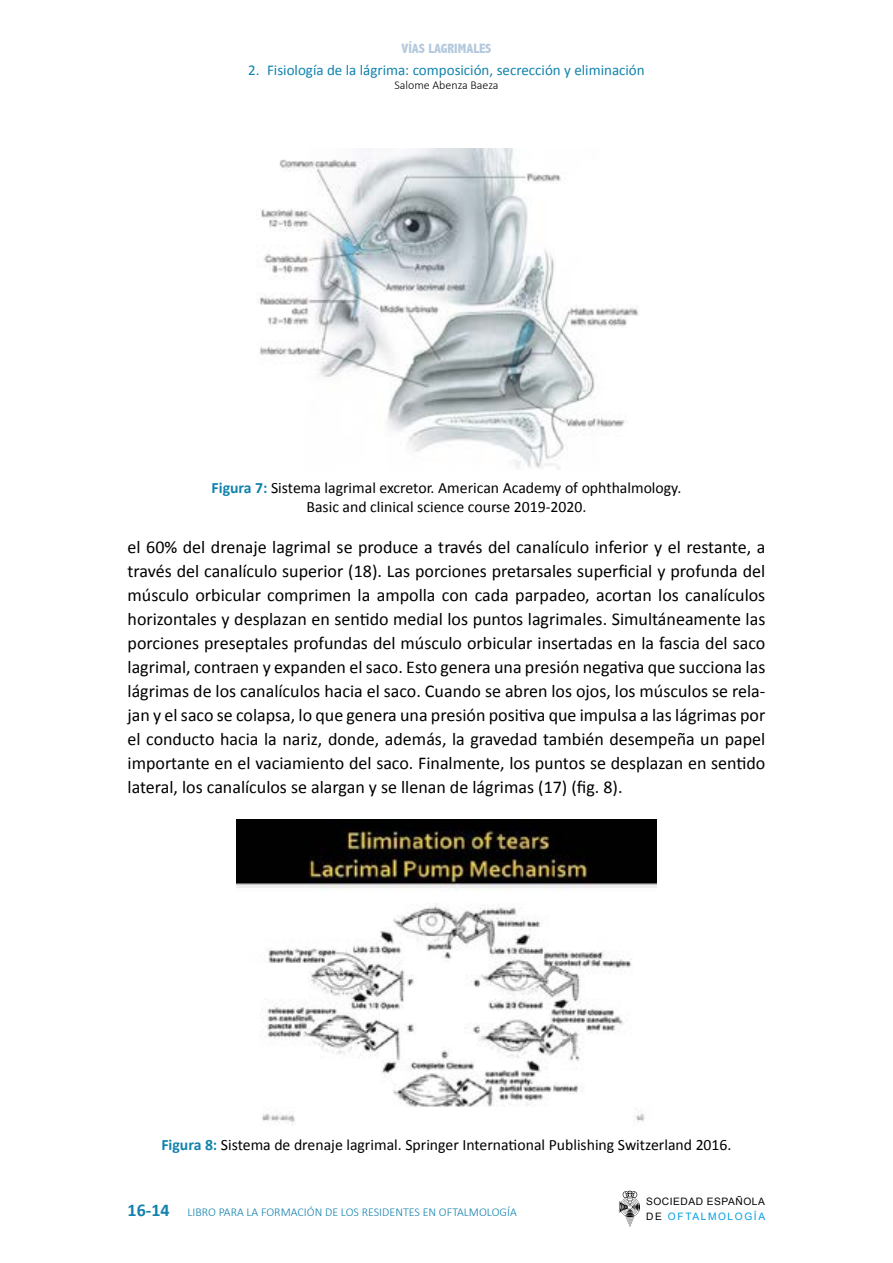
<style>
.page{position:relative;width:893px;height:1263px;background:#fff}
.page>*{position:absolute;margin:0;border:0;box-sizing:border-box;transform-origin:0 0}
.t1{font:18px/24px "Calibri";color:#000;text-align:justify}
.t2{font:15.75px/19.5px "Calibri";color:#000;text-align:center}
.t3{font:15px "Calibri";color:#1182ad}
.t4{font:800 condensed 13.5px "Abadi";color:#b5c9de}
.t5{font:300 12px "Calibri";color:#1182ad}
.t6{font:300 12px "Calibri";color:#000}
.t7{font:10.2px/14.1px "Arial";letter-spacing:.05em;color:#000}
.s1{font-weight:700;color:#1182ad}
.s2{font-weight:700;font-size:18px}
.s3{color:#009fe3}
</style>
<div class="page">
<svg style="left:619px;top:1191px;width:21px;height:36px"></svg>
<img style="left:258px;top:149px;width:381px;height:320px">
<img style="left:237px;top:819px;width:419px;height:307px">
<p class="t4" style="left:401px;top:40px;width:92px">VÍAS LAGRIMALES</p>
<p class="t3" style="left:248px;top:61px;width:398px">2. Fisiología de la lágrima: composición, secrección y eliminación</p>
<p class="t6" style="left:394px;top:78px;width:106px">Salome Abenza Baeza</p>
<p class="t2" style="left:212px;top:477px;width:471px"><span class="s1">Figura 7:</span> Sistema lagrimal excretor. American Academy of ophthalmology.<br>Basic and clinical science course 2019-2020.</p>
<p class="t1" style="left:128px;top:535px;width:639px">el 60% del drenaje lagrimal se produce a través del canalículo inferior y el restante, a través del canalículo superior (18). Las porciones pretarsales superficial y profunda del músculo orbicular comprimen la ampolla con cada parpadeo, acortan los canalículos horizontales y desplazan en sentido medial los puntos lagrimales. Simultáneamente las porciones preseptales profundas del músculo orbicular insertadas en la fascia del saco lagrimal, contraen y expanden el saco. Esto genera una presión negativa que succiona las lágrimas de los canalículos hacia el saco. Cuando se abren los ojos, los músculos se rela&shy;jan y el saco se colapsa, lo que genera una presión positiva que impulsa a las lágrimas por el conducto hacia la nariz, donde, además, la gravedad también desempeña un papel importante en el vaciamiento del saco. Finalmente, los puntos se desplazan en sentido lateral, los canalículos se alargan y se llenan de lágrimas (17) (fig. 8).</p>
<p class="t2" style="left:161px;top:1134px;width:572px"><span class="s1">Figura 8:</span> Sistema de drenaje lagrimal. Springer International Publishing Switzerland 2016.</p>
<p class="t5" style="left:128px;top:1204px;width:391px"><span class="s2">16-14</span> LIBRO PARA LA FORMACIÓN DE LOS RESIDENTES EN OFTALMOLOGÍA</p>
<p class="t7" style="left:646px;top:1195px;width:120px">SOCIEDAD ESPAÑOLA<br>DE <span class="s3">OFTALMOLOGÍA</span></p>
</div>
